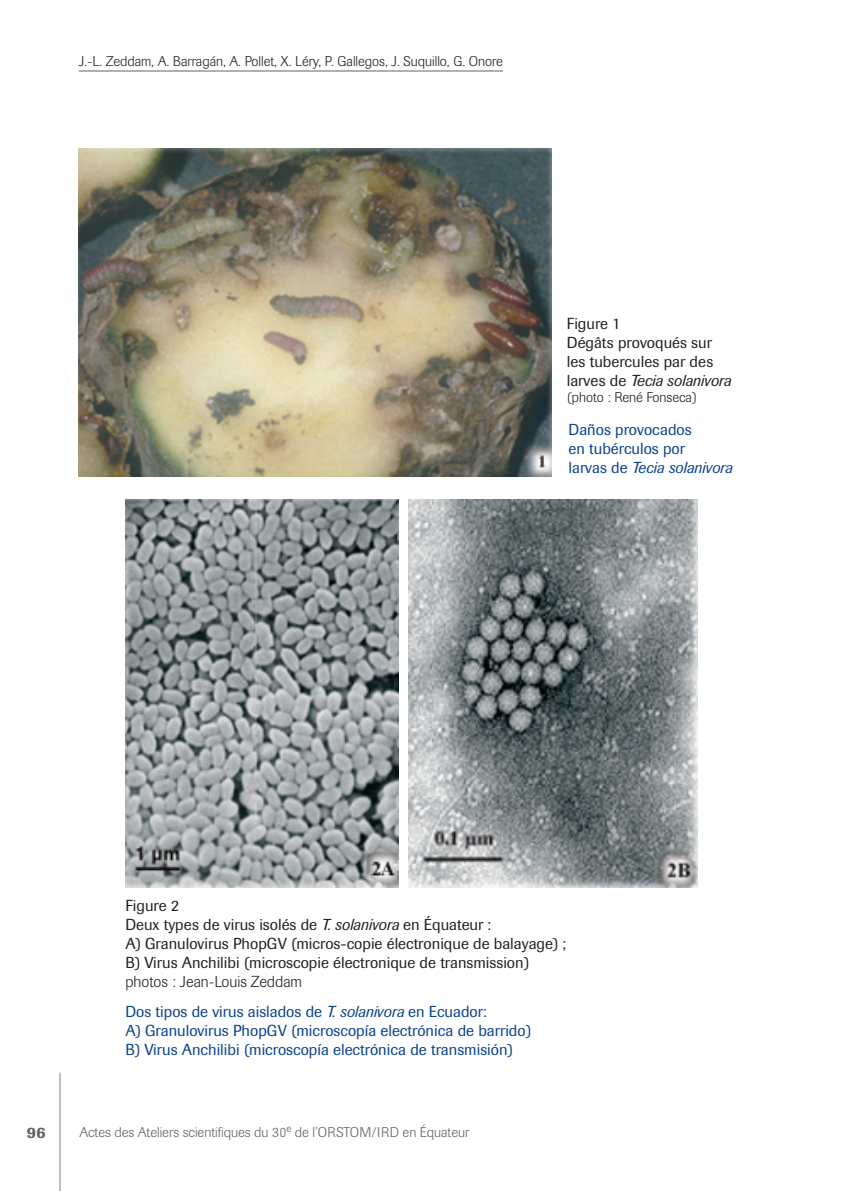
<style>
.page{position:relative;width:844px;height:1191px;background:#fff}
.page>*{position:absolute;margin:0;border:0;box-sizing:border-box;transform-origin:0 0}
.t1{font:15.75px/18.9px "Imago";color:#231f20}
.t2{font:15.75px/18.9px "Imago";color:#0a418e}
.t3{font:300 15.75px "Imago";color:#231f20}
.t4{font:500 15.75px "Imago";color:#636366}
.t5{font:300 14px "Imago";color:#231f20}
.t6{font:300 14px "Imago";color:#636366}
.s1{font-style:italic}
</style>
<div class="page">
<hr style="left:79px;top:71px;width:424px;height:1px;background:#636366">
<hr style="left:60px;top:1072px;width:1px;height:119px;background:#808285">
<img style="left:79px;top:148px;width:472px;height:328px">
<img style="left:125px;top:500px;width:273px;height:387px">
<img style="left:408px;top:500px;width:289px;height:387px">
<p class="t5" style="left:79px;top:53px;width:425px">J.-L. Zeddam, A. Barragán, A. Pollet, X. Léry, P. Gallegos, J. Suquillo, G. Onore</p>
<p class="t1" style="left:566px;top:314px;width:166px">Figure 1<br>Dégâts provoqués sur les tubercules par des larves de <span class="s1">Tecia solanivora</span></p>
<p class="t5" style="left:566px;top:390px;width:132px">(photo : René Fonseca)</p>
<p class="t2" style="left:568px;top:420px;width:165px">Daños provocados<br>en tubérculos por<br>larvas de <span class="s1">Tecia solanivora</span></p>
<p class="t4" style="left:27px;top:1123px;width:20px">96</p>
<p class="t1" style="left:125px;top:896px;width:442px">Figure 2<br>Deux types de virus isolés de <span class="s1">T. solanivora</span> en Équateur :<br>A) Granulovirus PhopGV (micros-copie électronique de balayage) ; B) Virus Anchilibi (microscopie électronique de transmission)</p>
<p class="t3" style="left:125px;top:972px;width:178px">photos : Jean-Louis Zeddam</p>
<p class="t2" style="left:125px;top:1002px;width:407px">Dos tipos de virus aislados de <span class="s1">T. solanivora</span> en Ecuador:<br>A) Granulovirus PhopGV (microscopía electrónica de barrido)<br>B) Virus Anchilibi (microscopía electrónica de transmisión)</p>
<p class="t6" style="left:79px;top:1124px;width:391px">Actes des Ateliers scientifiques du 30<sup>e</sup> de l’ORSTOM/IRD en Équateur</p>
</div>
